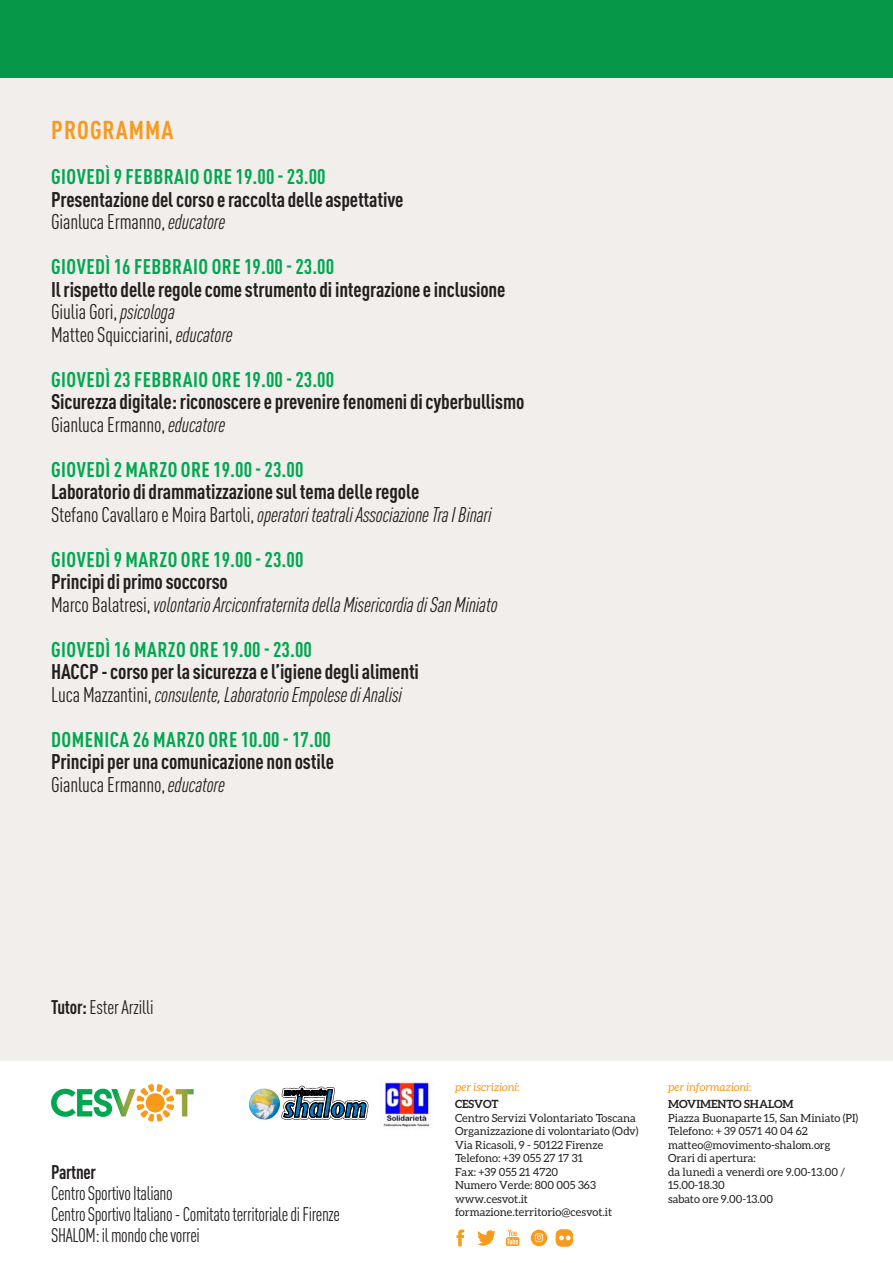
<style>
.page{position:relative;width:893px;height:1263px;background:#fff}
.page>*{position:absolute;margin:0;border:0;box-sizing:border-box;transform-origin:0 0}
.t1{font:700 condensed 25.5px "DIN Pro";letter-spacing:.04em;color:#f89a1c}
.t2{font:700 condensed 21px/22.5px "DIN Pro";letter-spacing:-.005em;color:#231f20}
.t3{font:700 condensed 21px "DIN Pro";letter-spacing:.025em;color:#00a750}
.t4{font:italic condensed 21px/22.5px "DIN Pro";letter-spacing:-.005em;color:#231f20}
.t5{font:condensed 19.5px/21px "DIN Pro";letter-spacing:-.02em;color:#231f20;scale:.95 1}
.t6{font:condensed 19.5px "DIN Pro";letter-spacing:-.02em;color:#231f20}
.t7{font:700 condensed 19.5px "DIN Pro";letter-spacing:-.015em;color:#231f20;scale:.95 1}
.t8{font:11.25px/13.5px "Aleo";color:#231f20}
.t9{font:italic 11.25px/17.7px "Aleo";color:#f89a1c}
.s1{font-weight:400}
.s2{font-weight:400;font-style:italic}
.s3{font-weight:700;font-style:normal}
.s4{font-style:normal}
.s5{font-weight:700}
.s6{font-weight:700;font-style:normal;color:#231f20}
</style>
<div class="page">
<div style="left:0;top:60px;width:892px;height:1001px;background:#f1eeeb"></div>
<div style="left:0;top:0;width:893px;height:77px;background:#069748"></div>
<svg style="left:51px;top:1084px;width:143px;height:38px"></svg>
<svg style="left:456px;top:1229px;width:8px;height:17px"></svg>
<svg style="left:477px;top:1230px;width:19px;height:15px"></svg>
<svg style="left:506px;top:1230px;width:13px;height:16px"></svg>
<svg style="left:531px;top:1230px;width:16px;height:16px"></svg>
<div style="left:556px;top:1230px;width:16px;height:16px;background:#f89a1c;border-radius:5px"></div>
<div style="left:556px;top:1230px;width:16px;height:16px;border:1px solid #f89a1c;border-radius:5px"></div>
<svg style="left:559px;top:1235px;width:12px;height:5px"></svg>
<img style="left:249px;top:1088px;width:29px;height:31px">
<svg style="left:278px;top:1085px;width:91px;height:35px"></svg>
<img style="left:381px;top:1079px;width:52px;height:49px">
<p class="t1" style="left:51px;top:111px;width:123px">PROGRAMMA</p>
<p class="t3" style="left:51px;top:161px;width:276px">GIOVEDÌ 9 FEBBRAIO ORE 19.00 - 23.00</p>
<p class="t2" style="left:51px;top:186px;width:354px">Presentazione del corso e raccolta delle aspettative<br><span class="s1">Gianluca Ermanno,</span> <span class="s2">educatore</span></p>
<p class="t3" style="left:51px;top:251px;width:284px">GIOVEDÌ 16 FEBBRAIO ORE 19.00 - 23.00</p>
<p class="t2" style="left:51px;top:276px;width:456px">Il rispetto delle regole come strumento di integrazione e inclusione<br><span class="s1">Giulia Gori,</span> <span class="s2">psicologa<br></span><span class="s1">Matteo Squicciarini,</span> <span class="s2">educatore</span></p>
<p class="t3" style="left:51px;top:363px;width:284px">GIOVEDÌ 23 FEBBRAIO ORE 19.00 - 23.00</p>
<p class="t2" style="left:51px;top:389px;width:475px">Sicurezza digitale: riconoscere e prevenire fenomeni di cyberbullismo<br><span class="s1">Gianluca Ermanno,</span> <span class="s2">educatore</span></p>
<p class="t3" style="left:51px;top:453px;width:254px">GIOVEDÌ 2 MARZO ORE 19.00 - 23.00</p>
<p class="t2" style="left:51px;top:479px;width:442px">Laboratorio di drammatizzazione sul tema delle regole<br><span class="s1">Stefano Cavallaro e Moira Bartoli,</span> <span class="s2">operatori teatrali Associazione Tra I Binari</span></p>
<p class="t3" style="left:51px;top:543px;width:254px">GIOVEDÌ 9 MARZO ORE 19.00 - 23.00</p>
<p class="t4" style="left:51px;top:569px;width:448px"><span class="s3">Principi di primo soccorso<br></span><span class="s4">Marco Balatresi,</span> volontario Arciconfraternita della Misericordia di San Miniato</p>
<p class="t3" style="left:51px;top:633px;width:262px">GIOVEDÌ 16 MARZO ORE 19.00 - 23.00</p>
<p class="t2" style="left:51px;top:659px;width:370px">HACCP - corso per la sicurezza e l’igiene degli alimenti<br><span class="s1">Luca Mazzantini,</span> <span class="s2">consulente, Laboratorio Empolese di Analisi</span></p>
<p class="t3" style="left:51px;top:723px;width:281px">DOMENICA 26 MARZO ORE 10.00 - 17.00</p>
<p class="t2" style="left:51px;top:749px;width:284px">Principi per una comunicazione non ostile<br><span class="s1">Gianluca Ermanno,</span> <span class="s2">educatore</span></p>
<p class="t6" style="left:51px;top:993px;width:104px"><span class="s5">Tutor:</span> Ester Arzilli</p>
<p class="t7" style="left:51px;top:1157px;width:49px">Partner</p>
<p class="t5" style="left:51px;top:1181px;width:306px">Centro Sportivo Italiano<br>Centro Sportivo Italiano - Comitato territoriale di Firenze<br>SHALOM: il mondo che vorrei</p>
<p class="t9" style="left:455px;top:1077px;width:66px">per iscrizioni<span class="s4">:<br></span><span class="s6">CESVOT</span></p>
<p class="t8" style="left:455px;top:1111px;width:185px">Centro Servizi Volontariato Toscana<br>Organizzazione di volontariato (Odv)<br>Via Ricasoli, 9 - 50122 Firenze<br>Telefono: +39 055 27 17 31<br>Fax: +39 055 21 4720<br>Numero Verde: 800 005 363 www.cesvot.it formazione.territorio@cesvot.it</p>
<p class="t9" style="left:668px;top:1077px;width:127px">per informazioni<span class="s4">:<br></span><span class="s6">MOVIMENTO SHALOM</span></p>
<p class="t8" style="left:668px;top:1111px;width:192px">Piazza Buonaparte 15, San Miniato (PI)<br>Telefono: + 39 0571 40 04 62 matteo@movimento-shalom.org<br>Orari di apertura:<br>da lunedì a venerdì ore 9.00-13.00 /<br>15.00-18.30<br>sabato ore 9.00-13.00</p>
</div>
